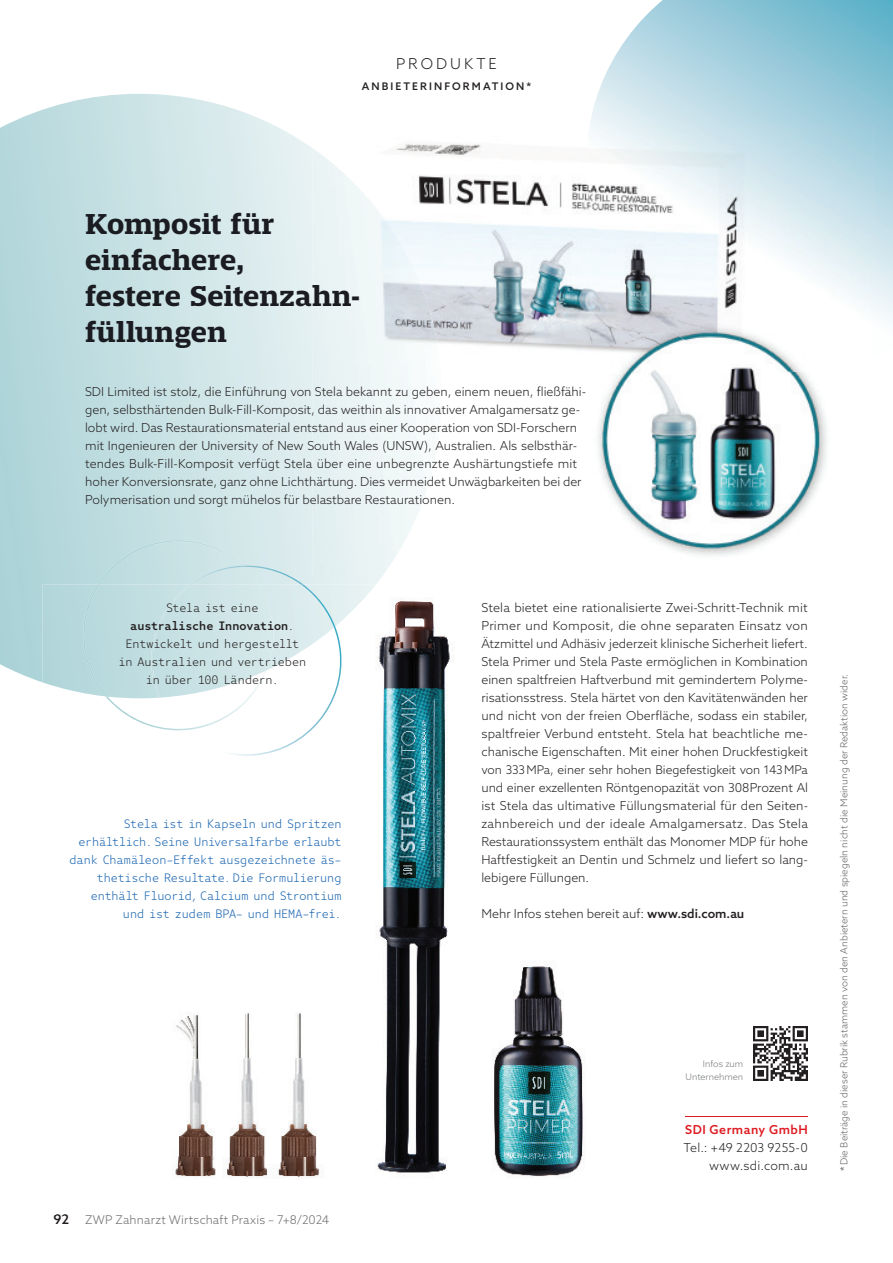
<style>
.page{position:relative;width:893px;height:1263px;background:#fff}
.page>*{position:absolute;margin:0;border:0;box-sizing:border-box;transform-origin:0 0}
.t1{font:700 30px/36px "Mislab Std";color:#1a1c21}
.t2{font:300 15px "Azo Sans";letter-spacing:.2em;color:#231f20}
.t3{font:300 12.3px/18px "Azo Sans";color:#231f20;text-align:justify}
.t4{font:500 12.3px "Azo Sans";letter-spacing:.045em;color:#de1920}
.t5{font:300 12px "Azo Sans";letter-spacing:-.005em;color:#231f20}
.t6{font:300 12px "Azo Sans";letter-spacing:.015em;color:#6c6d70}
.t7{font:300 11.7px/18px "Azo Mono";letter-spacing:-.02em;color:#1964b0;text-align:right}
.t8{font:300 11.7px/18px "Azo Mono";letter-spacing:-.02em;color:#231f20;text-align:center}
.t9{font:500 10.5px "Azo Sans";letter-spacing:.2em;color:#231f20}
.t10{font:300 9.75px "Azo Sans";color:#636366}
.t11{font:300 9px/13.5px "Azo Sans";color:#76787b;text-align:right}
.s1{font-weight:500}
.s2{font-weight:500;font-size:13.5px;color:#231f20}
.s3{font-weight:400}
</style>
<div class="page">
<img style="left:404px;top:143px;width:423px;height:413px">
<img style="left:172px;top:598px;width:411px;height:580px">
<img style="left:754px;top:1026px;width:54px;height:54px">
<hr style="left:686px;top:1116px;width:122px;height:1px;background:#de1920">
<svg style="left:590px;top:0;width:303px;height:322px;background:#abd3e1"></svg>
<img style="left:577px;top:126px;width:296px;height:246px">
<svg style="left:0;top:94px;width:382px;height:588px;background:#cbe3e6"></svg>
<img style="left:312px;top:148px;width:130px;height:428px">
<img style="left:43px;top:585px;width:333px;height:113px">
<img style="left:182px;top:626px;width:164px;height:130px">
<img style="left:245px;top:565px;width:58px;height:20px">
<img style="left:301px;top:585px;width:34px;height:42px">
<div style="left:148px;top:585px;width:44px;height:111px;background:#c5e0e3"></div>
<img style="left:105px;top:696px;width:77px;height:34px">
<img style="left:98px;top:540px;width:145px;height:45px">
<div style="left:83px;top:585px;width:25px;height:112px;background:#b9dade"></div>
<img style="left:182px;top:670px;width:85px;height:60px">
<img style="left:243px;top:567px;width:16px;height:18px">
<img style="left:257px;top:585px;width:16px;height:86px">
<p class="t2" style="left:396px;top:54px;width:102px">PRODUKTE</p>
<p class="t9" style="left:362px;top:79px;width:171px">ANBIETERINFORMATION*</p>
<h1 class="t1" style="left:85px;top:206px;width:276px">Komposit für einfachere,<br>festere Seitenzahn&shy;füllungen</h1>
<p class="t3" style="left:85px;top:383px;width:502px;text-align:left">SDI Limited ist stolz, die Einführung von Stela bekannt zu geben, einem neuen, fließfähi&shy;gen, selbsthärtenden Bulk-Fill-Komposit, das weithin als innovativer Amalgamersatz ge&shy;lobt wird. Das Restaurationsmaterial entstand aus einer Kooperation von SDI-Forschern mit Ingenieuren der University of New South Wales (UNSW), Australien. Als selbsthär&shy;tendes Bulk-Fill-Komposit verfügt Stela über eine unbegrenzte Aushärtungstiefe mit hoher Konversionsrate, ganz ohne Lichthärtung. Dies vermeidet Unwägbarkeiten bei der Polymerisation und sorgt mühelos für belastbare Restaurationen.</p>
<p class="t8" style="left:119px;top:599px;width:189px">Stela ist eine<br><span class="s1">australische Innovation</span>.<br>Entwickelt und hergestellt in Australien und vertrieben in über 100 Ländern.</p>
<p class="t7" style="left:70px;top:815px;width:273px">Stela ist in Kapseln und Spritzen erhältlich. Seine Universalfarbe erlaubt dank Chamäleon-Effekt ausgezeichnete äs&shy;thetische Resultate. Die Formulierung enthält Fluorid, Calcium und Strontium und ist zudem BPA- und HEMA-frei.</p>
<p class="t6" style="left:54px;top:1212px;width:277px"><span class="s2">92</span> ZWP Zahnarzt Wirtschaft Praxis – 7+8/2024</p>
<p class="t3" style="left:481px;top:599px;width:328px">Stela bietet eine rationalisierte Zwei-Schritt-Technik mit Primer und Komposit, die ohne separaten Einsatz von Ätzmittel und Adhäsiv jederzeit klinische Sicherheit liefert.<br>Stela Primer und Stela Paste ermöglichen in Kombination einen spaltfreien Haftverbund mit gemindertem Polyme&shy;risationsstress. Stela härtet von den Kavitätenwänden her und nicht von der freien Oberfläche, sodass ein stabiler, spaltfreier Verbund entsteht. Stela hat beachtliche me&shy;chanische Eigenschaften. Mit einer hohen Druckfestigkeit</p>
<p class="t5" style="left:481px;top:762px;width:328px">von 333 MPa, einer sehr hohen Biegefestigkeit von 143 MPa</p>
<p class="t3" style="left:481px;top:779px;width:328px">und einer exzellenten Röntgenopazität von 308 Prozent Al ist Stela das ultimative Füllungsmaterial für den Seiten&shy;zahnbereich und der ideale Amalgamersatz. Das Stela Restaurationssystem enthält das Monomer MDP für hohe Haftfestigkeit an Dentin und Schmelz und liefert so lang&shy;lebigere Füllungen.</p>
<p class="t3" style="left:481px;top:905px;width:264px">Mehr Infos stehen bereit auf: <span class="s1">www.sdi.com.au</span></p>
<p class="t11" style="left:685px;top:1056px;width:59px">Infos zum<br>Unternehmen</p>
<p class="t4" style="left:685px;top:1122px;width:124px">SDI Germany GmbH</p>
<p class="t3" style="left:683px;top:1139px;width:126px;text-align:right">Tel.: +49 2203 9255-0 www.sdi.com.au</p>
<p class="t10" style="left:838px;top:1171px;width:499px;rotate:-90deg"><span class="s3">*</span> Die Beiträge in dieser Rubrik stammen von den Anbietern und spiegeln nicht die Meinung der Redaktion wider.</p>
</div>
